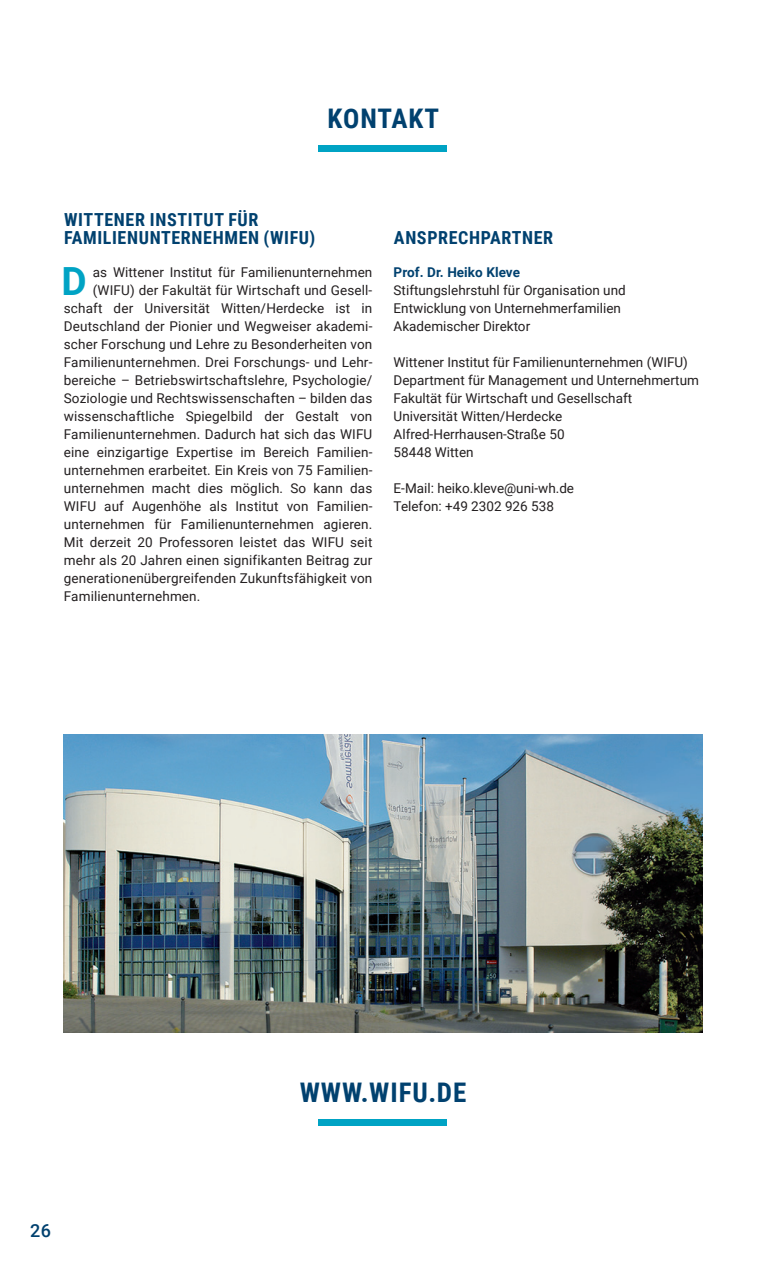
<style>
.page{position:relative;width:766px;height:1263px;background:#fff}
.page>*{position:absolute;margin:0;border:0;box-sizing:border-box;transform-origin:0 0}
.t1{font:700 38.85px "Roboto";color:#00a3c4}
.t2{font:700 27px "Roboto Condensed";letter-spacing:.035em;color:#01416f}
.t3{font:700 18px/18px "Roboto Condensed";letter-spacing:.035em;color:#01416f}
.t4{font:500 18px "Roboto";color:#01416f}
.t5{font:13.5px/18px "Roboto";letter-spacing:.01em;color:#231f20}
.t6{font:700 13.5px "Roboto";letter-spacing:.005em;color:#01416f}
</style>
<div class="page">
<div style="left:318px;top:145px;width:129px;height:7px;background:#00a3c4"></div>
<div style="left:318px;top:1119px;width:129px;height:7px;background:#00a3c4"></div>
<img style="left:64px;top:735px;width:638px;height:297px">
<h2 class="t2" style="left:327px;top:99px;width:113px">KONTAKT</h2>
<h3 class="t3" style="left:64px;top:210px;width:253px">WITTENER INSTITUT FÜR<br>FAMILIENUNTERNEHMEN (WIFU)</h3>
<h1 class="t1" style="left:61px;top:254px;width:27px">D</h1>
<p class="t5" style="left:93px;top:262px;width:281px">as Wittener Institut für Familienunternehmen</p>
<p class="t5" style="left:93px;top:280px;width:281px">(WIFU) der Fakultät für Wirtschaft und Gesell-</p>
<p class="t5" style="left:64px;top:298px;width:310px">schaft der Universität Witten/Herdecke ist in</p>
<p class="t5" style="left:64px;top:316px;width:310px">Deutschland der Pionier und Wegweiser akademi-</p>
<p class="t5" style="left:64px;top:334px;width:310px">scher Forschung und Lehre zu Besonderheiten von</p>
<p class="t5" style="left:64px;top:352px;width:310px">Familienunternehmen. Drei Forschungs- und Lehr-</p>
<p class="t5" style="left:64px;top:370px;width:310px">bereiche – Betriebswirtschaftslehre, Psychologie/</p>
<p class="t5" style="left:64px;top:388px;width:310px">Soziologie und Rechtswissenschaften – bilden das</p>
<p class="t5" style="left:64px;top:406px;width:310px">wissenschaftliche Spiegelbild der Gestalt von</p>
<p class="t5" style="left:64px;top:424px;width:310px">Familienunternehmen. Dadurch hat sich das WIFU</p>
<p class="t5" style="left:64px;top:442px;width:309px">eine einzigartige Expertise im Bereich Familien-</p>
<p class="t5" style="left:64px;top:460px;width:310px">unternehmen erarbeitet. Ein Kreis von 75 Familien-</p>
<p class="t5" style="left:64px;top:478px;width:310px">unternehmen macht dies möglich. So kann das</p>
<p class="t5" style="left:64px;top:496px;width:309px">WIFU auf Augenhöhe als Institut von Familien-</p>
<p class="t5" style="left:64px;top:514px;width:310px">unternehmen für Familienunternehmen agieren.</p>
<p class="t5" style="left:64px;top:532px;width:310px">Mit derzeit 20 Professoren leistet das WIFU seit</p>
<p class="t5" style="left:64px;top:550px;width:310px">mehr als 20 Jahren einen signifikanten Beitrag zur</p>
<p class="t5" style="left:64px;top:568px;width:310px">generationenübergreifenden Zukunftsfähigkeit von</p>
<p class="t5" style="left:64px;top:586px;width:138px">Familienunternehmen.</p>
<h3 class="t3" style="left:394px;top:228px;width:161px">ANSPRECHPARTNER</h3>
<p class="t6" style="left:393px;top:262px;width:128px">Prof. Dr. Heiko Kleve</p>
<p class="t5" style="left:393px;top:280px;width:233px">Stiftungslehrstuhl für Organisation und<br>Entwicklung von Unternehmerfamilien<br>Akademischer Direktor</p>
<p class="t5" style="left:393px;top:352px;width:307px">Wittener Institut für Familienunternehmen (WIFU)<br>Department für Management und Unternehmertum Fakultät für Wirtschaft und Gesellschaft Universität Witten/Herdecke Alfred-Herrhausen-Straße 50<br>58448 Witten</p>
<p class="t5" style="left:393px;top:478px;width:182px">E-Mail: heiko.kleve@uni-wh.de<br>Telefon: +49 2302 926 538</p>
<h3 class="t4" style="left:30px;top:1218px;width:23px">26</h3>
<h2 class="t2" style="left:299px;top:1073px;width:168px">WWW.WIFU.DE</h2>
</div>
